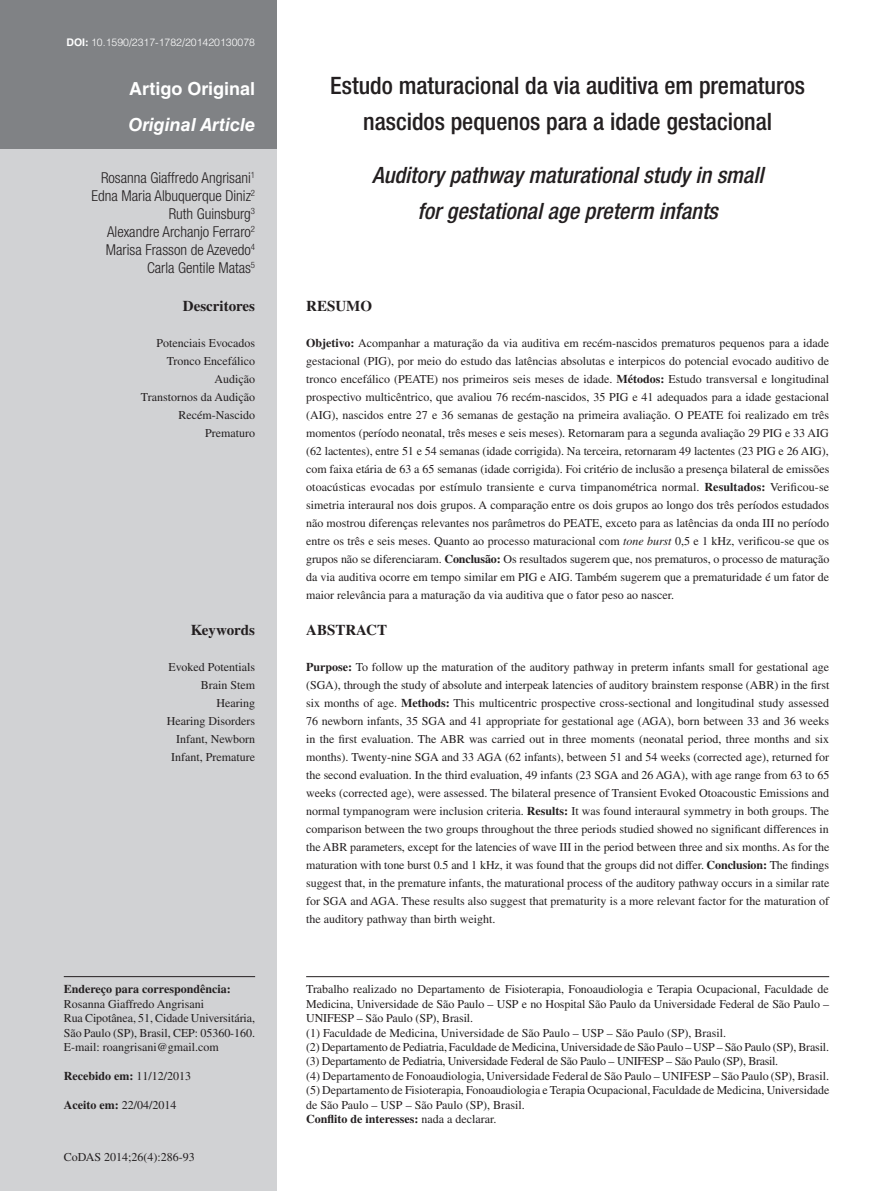
<style>
.page{position:relative;width:893px;height:1191px;background:#fff}
.page>*{position:absolute;margin:0;border:0;box-sizing:border-box;transform-origin:0 0}
._01_0_título_1{font:500 condensed 24px/36px "Helvetica Neue LT Std";color:#231f20;text-align:center}
._01_1_título_2{font:italic 500 condensed 22.5px/36px "Helvetica Neue LT Std";color:#231f20;text-align:center}
.t1{font:italic 700 18px "Helvetica LT Std";color:#fff}
.t2{font:700 18px "Helvetica LT Std";color:#fff}
._02_0_autores{font:300 condensed 15px "Helvetica Neue LT Std";color:#231f20}
._05_1_SUB_1{font:700 15px "Times LT Std";color:#231f20}
._03__1_Titulo_palavr{font:700 15px "Times LT Std";color:#231f20}
._03_0_Resumo{font:12px/18px "Times LT Std";color:#231f20;text-align:justify}
._03_2_Abstract{font:12px/18px "Times LT Std";color:#231f20;text-align:justify}
._04_1_Informações{font:12px/14.4px "Times LT Std";letter-spacing:-.005em;color:#231f20}
._04_0_Informações_Pr{font:12px/14.4px "Times LT Std";letter-spacing:-.01em;color:#231f20;text-align:justify}
._04_1_Informações-2{font:12px "Times LT Std";letter-spacing:-.025em;color:#231f20}
._03_1_Palavras-chave{font:12px "Times LT Std";color:#231f20}
._03_3_Keywords{font:12px "Times LT Std";color:#231f20}
._04_1_Informações-3{font:700 12px "Times LT Std";color:#231f20}
._04_0_Informações_Pr-2{font:700 12px "Times LT Std";color:#231f20}
._09_0_Cabeçalho{font:12px "Times LT Std";color:#231f20}
._11_0_DOI{font:300 10.5px "Helvetica LT Std";color:#fff}
.s1{font-weight:700}
.s2{font-weight:400}
.s3{font-style:italic}
</style>
<div class="page">
<div style="left:0;top:0;width:276px;height:1191px;background:#d1d2d4"></div>
<div style="left:0;top:0;width:276px;height:149px;background:#808285"></div>
<hr style="left:64px;top:976px;width:191px;height:1px;background:#231f20">
<hr style="left:306px;top:976px;width:523px;height:1px;background:#231f20">
<p class="_11_0_DOI" style="left:66px;top:36px;width:190px"><span class="s1">DOI:</span> 10.1590/2317-1782/201420130078</p>
<h3 class="t2" style="left:129px;top:77px;width:128px">Artigo Original</h3>
<h3 class="t1" style="left:129px;top:113px;width:128px">Original Article</h3>
<p class="_02_0_autores" style="left:101px;top:169px;width:156px">Rosanna Giaffredo Angrisani<sup>1</sup></p>
<p class="_02_0_autores" style="left:92px;top:187px;width:165px">Edna Maria Albuquerque Diniz<sup>2</sup></p>
<p class="_02_0_autores" style="left:169px;top:205px;width:88px">Ruth Guinsburg<sup>3</sup></p>
<p class="_02_0_autores" style="left:107px;top:223px;width:150px">Alexandre Archanjo Ferraro<sup>2</sup></p>
<p class="_02_0_autores" style="left:106px;top:241px;width:151px">Marisa Frasson de Azevedo<sup>4</sup></p>
<p class="_02_0_autores" style="left:147px;top:259px;width:110px">Carla Gentile Matas<sup>5</sup></p>
<p class="_03__1_Titulo_palavr" style="left:183px;top:297px;width:74px">Descritores</p>
<p class="_03_1_Palavras-chave" style="left:156px;top:336px;width:100px">Potenciais Evocados</p>
<p class="_03_1_Palavras-chave" style="left:167px;top:354px;width:90px">Tronco Encefálico</p>
<p class="_03_1_Palavras-chave" style="left:214px;top:372px;width:42px">Audição</p>
<p class="_03_1_Palavras-chave" style="left:141px;top:390px;width:116px">Transtornos da Audição</p>
<p class="_03_1_Palavras-chave" style="left:178px;top:408px;width:78px">Recém-Nascido</p>
<p class="_03_1_Palavras-chave" style="left:205px;top:426px;width:51px">Prematuro</p>
<p class="_05_1_SUB_1" style="left:191px;top:621px;width:66px">Keywords</p>
<p class="_03_3_Keywords" style="left:168px;top:660px;width:88px">Evoked Potentials</p>
<p class="_03_3_Keywords" style="left:201px;top:678px;width:56px">Brain Stem</p>
<p class="_03_3_Keywords" style="left:216px;top:696px;width:40px">Hearing</p>
<p class="_03_3_Keywords" style="left:167px;top:714px;width:90px">Hearing Disorders</p>
<p class="_03_3_Keywords" style="left:176px;top:732px;width:80px">Infant, Newborn</p>
<p class="_03_3_Keywords" style="left:171px;top:750px;width:85px">Infant, Premature</p>
<p class="_04_0_Informações_Pr-2" style="left:64px;top:982px;width:168px">Endereço para correspondência:</p>
<p class="_04_1_Informações" style="left:64px;top:996px;width:142px">Rosanna Giaffredo Angrisani</p>
<p class="_04_1_Informações" style="left:64px;top:1010px;width:193px">Rua Cipotânea, 51, Cidade Universitária,<br>São Paulo (SP), Brasil, CEP: 05360-160.</p>
<p class="_04_1_Informações" style="left:64px;top:1039px;width:157px">E-mail: roangrisani@gmail.com</p>
<p class="_04_1_Informações-3" style="left:64px;top:1068px;width:129px">Recebido em: <span class="s2">11/12/2013</span></p>
<p class="_04_1_Informações" style="left:64px;top:1097px;width:114px"><span class="s1">Aceito em:</span> 22/04/2014</p>
<p class="_09_0_Cabeçalho" style="left:64px;top:1150px;width:133px">CoDAS 2014;26(4):286-93</p>
<p class="_01_0_título_1" style="left:330px;top:67px;width:476px">Estudo maturacional da via auditiva em prematuros nascidos pequenos para a idade gestacional</p>
<p class="_01_1_título_2" style="left:372px;top:157px;width:393px">Auditory pathway maturational study in small for gestational age preterm infants</p>
<p class="_05_1_SUB_1" style="left:306px;top:297px;width:67px">RESUMO</p>
<p class="_03_0_Resumo" style="left:306px;top:333px;width:525px"><span class="s1">Objetivo:</span> Acompanhar a maturação da via auditiva em recém-nascidos prematuros pequenos para a idade gestacional (PIG), por meio do estudo das latências absolutas e interpicos do potencial evocado auditivo de tronco encefálico (PEATE) nos primeiros seis meses de idade. <span class="s1">Métodos:</span> Estudo transversal e longitudinal prospectivo multicêntrico, que avaliou 76 recém-nascidos, 35 PIG e 41 adequados para a idade gestacional (AIG), nascidos entre 27 e 36 semanas de gestação na primeira avaliação. O PEATE foi realizado em três momentos (período neonatal, três meses e seis meses). Retornaram para a segunda avaliação 29 PIG e 33 AIG (62 lactentes), entre 51 e 54 semanas (idade corrigida). Na terceira, retornaram 49 lactentes (23 PIG e 26 AIG), com faixa etária de 63 a 65 semanas (idade corrigida). Foi critério de inclusão a presença bilateral de emissões otoacústicas evocadas por estímulo transiente e curva timpanométrica normal. <span class="s1">Resultados:</span> Verificou-se simetria interaural nos dois grupos. A comparação entre os dois grupos ao longo dos três períodos estudados não mostrou diferenças relevantes nos parâmetros do PEATE, exceto para as latências da onda III no período entre os três e seis meses. Quanto ao processo maturacional com <span class="s3">tone burst</span> 0,5 e 1 kHz, verificou-se que os grupos não se diferenciaram. <span class="s1">Conclusão:</span> Os resultados sugerem que, nos prematuros, o processo de maturação da via auditiva ocorre em tempo similar em PIG e AIG. Também sugerem que a prematuridade é um fator de maior relevância para a maturação da via auditiva que o fator peso ao nascer.</p>
<p class="_05_1_SUB_1" style="left:306px;top:621px;width:82px">ABSTRACT</p>
<p class="_03_2_Abstract" style="left:306px;top:657px;width:525px"><span class="s1">Purpose:</span> To follow up the maturation of the auditory pathway in preterm infants small for gestational age (SGA), through the study of absolute and interpeak latencies of auditory brainstem response (ABR) in the first six months of age. <span class="s1">Methods:</span> This multicentric prospective cross-sectional and longitudinal study assessed 76 newborn infants, 35 SGA and 41 appropriate for gestational age (AGA), born between 33 and 36 weeks in the first evaluation. The ABR was carried out in three moments (neonatal period, three months and six months). Twenty-nine SGA and 33 AGA (62 infants), between 51 and 54 weeks (corrected age), returned for the second evaluation. In the third evaluation, 49 infants (23 SGA and 26 AGA), with age range from 63 to 65 weeks (corrected age), were assessed. The bilateral presence of Transient Evoked Otoacoustic Emissions and normal tympanogram were inclusion criteria. <span class="s1">Results:</span> It was found interaural symmetry in both groups. The comparison between the two groups throughout the three periods studied showed no significant differences in the ABR parameters, except for the latencies of wave III in the period between three and six months. As for the maturation with tone burst 0.5 and 1 kHz, it was found that the groups did not differ. <span class="s1">Conclusion:</span> The findings suggest that, in the premature infants, the maturational process of the auditory pathway occurs in a similar rate for SGA and AGA. These results also suggest that prematurity is a more relevant factor for the maturation of the auditory pathway than birth weight.</p>
<p class="_04_0_Informações_Pr" style="left:306px;top:982px;width:525px">Trabalho realizado no Departamento de Fisioterapia, Fonoaudiologia e Terapia Ocupacional, Faculdade de Medicina, Universidade de São Paulo – USP e no Hospital São Paulo da Universidade Federal de São Paulo – UNIFESP – São Paulo (SP), Brasil.</p>
<p class="_04_1_Informações" style="left:306px;top:1025px;width:421px">(1) Faculdade de Medicina, Universidade de São Paulo – USP – São Paulo (SP), Brasil.</p>
<p class="_04_1_Informações" style="left:306px;top:1039px;width:524px">(2) Departamento de Pediatria, Faculdade de Medicina, Universidade de São Paulo – USP – São Paulo (SP), Brasil.</p>
<p class="_04_1_Informações-2" style="left:306px;top:1054px;width:474px">(3) Departamento de Pediatria, Universidade Federal de São Paulo – UNIFESP – São Paulo (SP), Brasil.</p>
<p class="_04_1_Informações" style="left:306px;top:1068px;width:525px">(4) Departamento de Fonoaudiologia, Universidade Federal de São Paulo – UNIFESP – São Paulo (SP), Brasil.</p>
<p class="_04_1_Informações" style="left:306px;top:1082px;width:525px">(5) Departamento de Fisioterapia, Fonoaudiologia e Terapia Ocupacional, Faculdade de Medicina, Universidade de São Paulo – USP – São Paulo (SP), Brasil.</p>
<p class="_04_1_Informações-3" style="left:306px;top:1111px;width:192px">Conflito de interesses: <span class="s2">nada a declarar.</span></p>
</div>
